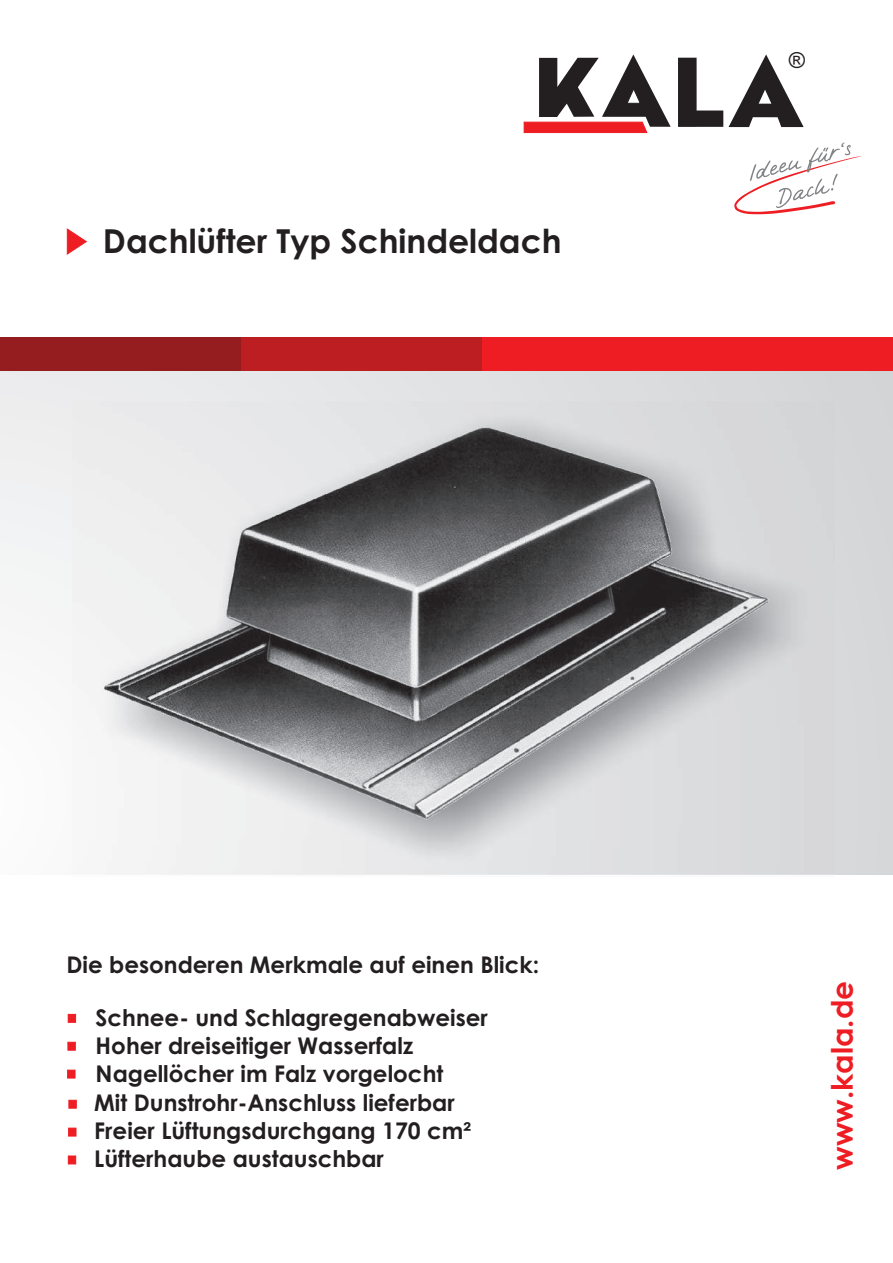
<style>
.page{position:relative;width:893px;height:1263px;background:#fff}
.page>*{position:absolute;margin:0;border:0;box-sizing:border-box;transform-origin:0 0}
.t1{font:700 33px "Century Gothic";color:#231f20}
.t2{font:700 29.55px "Century Gothic";color:#ee1d23}
.t3{font:700 22.95px/28.2px "Century Gothic";color:#231f20}
.t4{font:22.05px "Arial";color:#231f20}
.t5{font:15.75px "Lucida Handwrit";color:#808285}
</style>
<div class="page">
<div style="left:0;top:362px;width:893px;height:512px;background:linear-gradient(to right,#f1f1f3,#d3d4d6)"></div>
<div style="left:0;top:337px;width:244px;height:34px;background:#951d20"></div>
<div style="left:242px;top:337px;width:241px;height:34px;background:#bd1e22"></div>
<div style="left:482px;top:337px;width:411px;height:34px;background:#ee1d23"></div>
<svg style="left:67px;top:228px;width:20px;height:27px"></svg>
<img style="left:73px;top:402px;width:761px;height:473px">
<img style="left:84px;top:417px;width:700px;height:413px">
<svg style="left:68px;top:1014px;width:8px;height:9px"></svg>
<svg style="left:69px;top:1100px;width:8px;height:8px"></svg>
<svg style="left:68px;top:1042px;width:8px;height:8px"></svg>
<svg style="left:68px;top:1128px;width:8px;height:8px"></svg>
<svg style="left:67px;top:1070px;width:8px;height:8px"></svg>
<svg style="left:68px;top:1156px;width:8px;height:8px"></svg>
<svg style="left:524px;top:54px;width:147px;height:79px"></svg>
<svg style="left:729px;top:54px;width:75px;height:73px"></svg>
<svg style="left:678px;top:58px;width:45px;height:69px"></svg>
<svg style="left:734px;top:145px;width:128px;height:69px"></svg>
<h1 class="t1" style="left:103px;top:229px;width:460px">Dachlüfter Typ Schindeldach</h1>
<p class="t4" style="left:789px;top:52px;width:18px">®</p>
<p class="t5" style="left:839px;top:143px;width:6px">‘</p>
<p class="t3" style="left:66px;top:953px;width:474px">Die besonderen Merkmale auf einen Blick:</p>
<p class="t3" style="left:94px;top:1005px;width:395px">Schnee- und Schlagregenabweiser<br>Hoher dreiseitiger Wasserfalz<br>Nagellöcher im Falz vorgelocht<br>Mit Dunstrohr-Anschluss lieferbar<br>Freier Lüftungsdurchgang 170 cm²<br>Lüfterhaube austauschbar</p>
<p class="t2" style="left:831px;top:1170px;width:190px;rotate:-90deg">www.kala.de</p>
</div>
